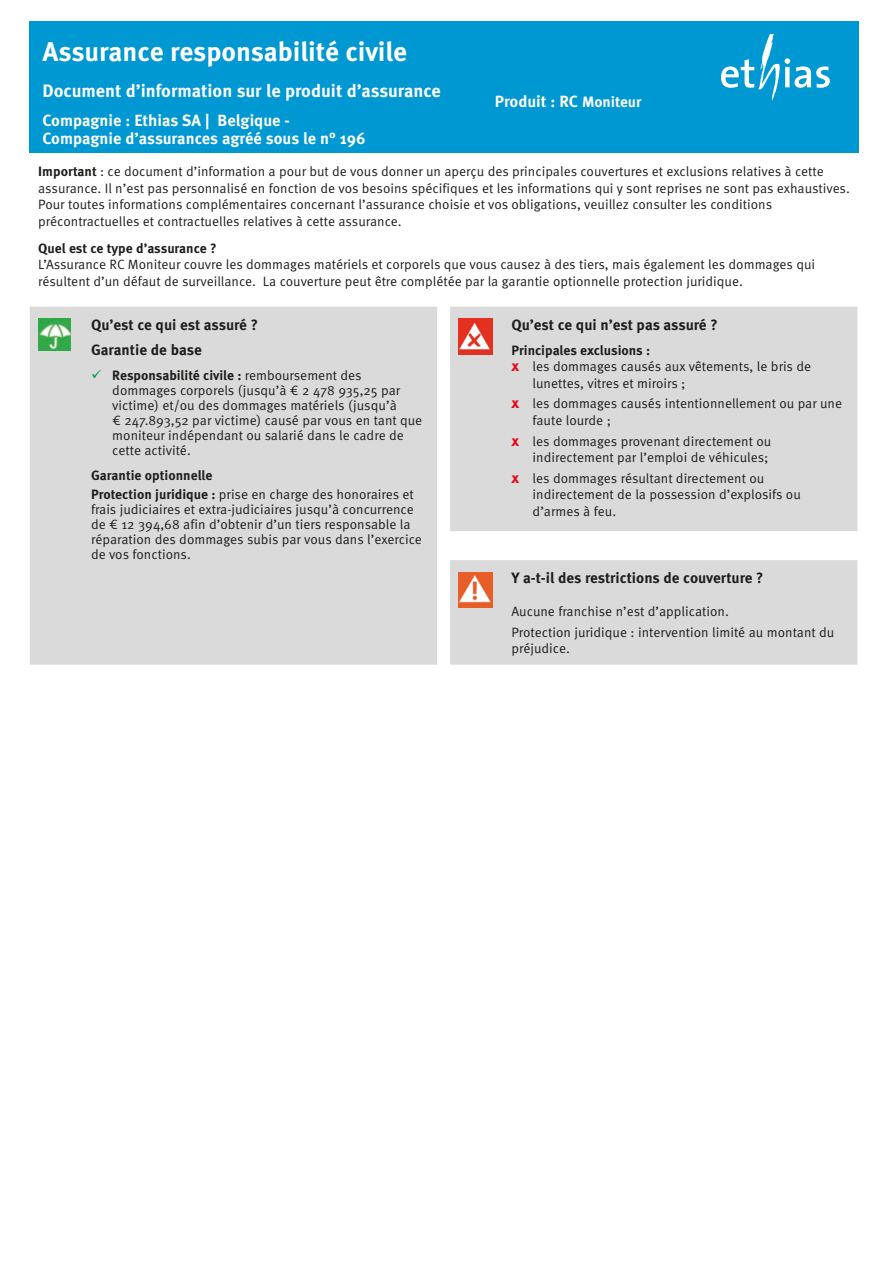
<style>
.page{position:relative;width:893px;height:1263px;background:#fff}
.page>*{position:absolute;margin:0;border:0;box-sizing:border-box;transform-origin:0 0}
.t1{font:700 27px "Meta Pro";letter-spacing:-.005em;color:#fff}
.t2{font:700 18px "Meta Pro";color:#fff}
.t3{font:700 16.2px/18px "Meta Pro";color:#fff}
.t4{font:700 15px/25px "Meta Pro";letter-spacing:-.005em;color:#1d1d1b}
.t5{font:13.5px/16.5px "Meta Pro Norm";color:#1d1d1b}
.t6{font:700 13.5px "Meta Pro";letter-spacing:-.005em;color:#1d1d1b}
.s1{font-size:15px}
.s2{font-family:"Meta Pro";font-weight:700}
.s3{color:#009a45}
.s4{font-family:"Meta Pro Norm";font-weight:400}
.s5{font-family:"Meta Pro";font-weight:700;font-size:15px;color:#e30614}
</style>
<div class="page">
<div style="left:30px;top:307px;width:827px;height:358px;background:#dadada"></div>
<img style="left:39px;top:318px;width:31px;height:33px">
<img style="left:458px;top:318px;width:34px;height:36px">
<img style="left:458px;top:572px;width:34px;height:35px">
<div style="left:30px;top:21px;width:829px;height:132px;background:#0098d2"></div>
<svg style="left:721px;top:35px;width:109px;height:66px"></svg>
<h1 class="t1" style="left:43px;top:30px;width:366px">Assurance responsabilité civile</h1>
<h2 class="t2" style="left:43px;top:76px;width:400px">Document d’information sur le produit d’assurance</h2>
<p class="t3" style="left:43px;top:110px;width:325px">Compagnie : Ethias SA | Belgique -<br>Compagnie d’assurances agréé sous le n° 196</p>
<p class="t3" style="left:495px;top:91px;width:148px">Produit : RC <span class="s1">Moniteur</span></p>
<p class="t5" style="left:38px;top:162px;width:813px"><span class="s2">Important</span> : ce document d’information a pour but de vous donner un aperçu des principales couvertures et exclusions relatives à cette assurance. Il n’est pas personnalisé en fonction de vos besoins spécifiques et les informations qui y sont reprises ne sont pas exhaustives.<br>Pour toutes informations complémentaires concernant l’assurance choisie et vos obligations, veuillez consulter les conditions précontractuelles et contractuelles relatives à cette assurance.</p>
<p class="t6" style="left:38px;top:238px;width:180px">Quel est ce type d’assurance ?</p>
<p class="t5" style="left:38px;top:256px;width:778px">L’Assurance RC Moniteur couvre les dommages matériels et corporels que vous causez à des tiers, mais également les dommages qui résultent d’un défaut de surveillance. La couverture peut être complétée par la garantie optionnelle protection juridique.</p>
<p class="t4" style="left:91px;top:311px;width:168px">Qu’est ce qui est assuré ?<br>Garantie de base</p>
<p class="t6" style="left:91px;top:364px;width:272px"><span class="s3">✓</span> Responsabilité civile : <span class="s4">remboursement des</span></p>
<p class="t5" style="left:112px;top:382px;width:312px;line-height:15px">dommages corporels (jusqu’à € 2 478 935,25 par victime) et/ou des dommages matériels (jusqu’à<br>€ 247.893,52 par victime) causé par vous en tant que moniteur indépendant ou salarié dans le cadre de cette activité.</p>
<p class="t6" style="left:91px;top:464px;width:123px">Garantie optionnelle</p>
<p class="t5" style="left:91px;top:486px;width:332px;line-height:15px"><span class="s2">Protection juridique :</span> prise en charge des honoraires et frais judiciaires et extra-judiciaires jusqu’à concurrence de € 12 394,68 afin d’obtenir d’un tiers responsable la réparation des dommages subis par vous dans l’exercice de vos fonctions.</p>
<p class="t4" style="left:511px;top:311px;width:208px">Qu’est ce qui n’est pas assuré ?</p>
<p class="t6" style="left:511px;top:339px;width:140px">Principales exclusions :</p>
<p class="t5" style="left:533px;top:357px;width:280px;text-indent:-21px"><span class="s5">x</span> les dommages causés aux vêtements, le bris de lunettes, vitres et miroirs ;</p>
<p class="t5" style="left:533px;top:395px;width:311px;text-indent:-21px"><span class="s5">x</span> les dommages causés intentionnellement ou par une faute lourde ;</p>
<p class="t5" style="left:511px;top:432px;width:261px;text-align:right"><span class="s5">x</span> les dommages provenant directement ou indirectement par l’emploi de véhicules;</p>
<p class="t5" style="left:533px;top:469px;width:270px;text-indent:-21px"><span class="s5">x</span> les dommages résultant directement ou indirectement de la possession d’explosifs ou d’armes à feu.</p>
<p class="t4" style="left:511px;top:564px;width:254px">Y a-t-il des restrictions de couverture ?</p>
<p class="t5" style="left:511px;top:600px;width:325px;line-height:20.7px">Aucune franchise n’est d’application.<br>Protection juridique : intervention limité au montant du</p>
<p class="t5" style="left:511px;top:640px;width:60px">préjudice.</p>
</div>
